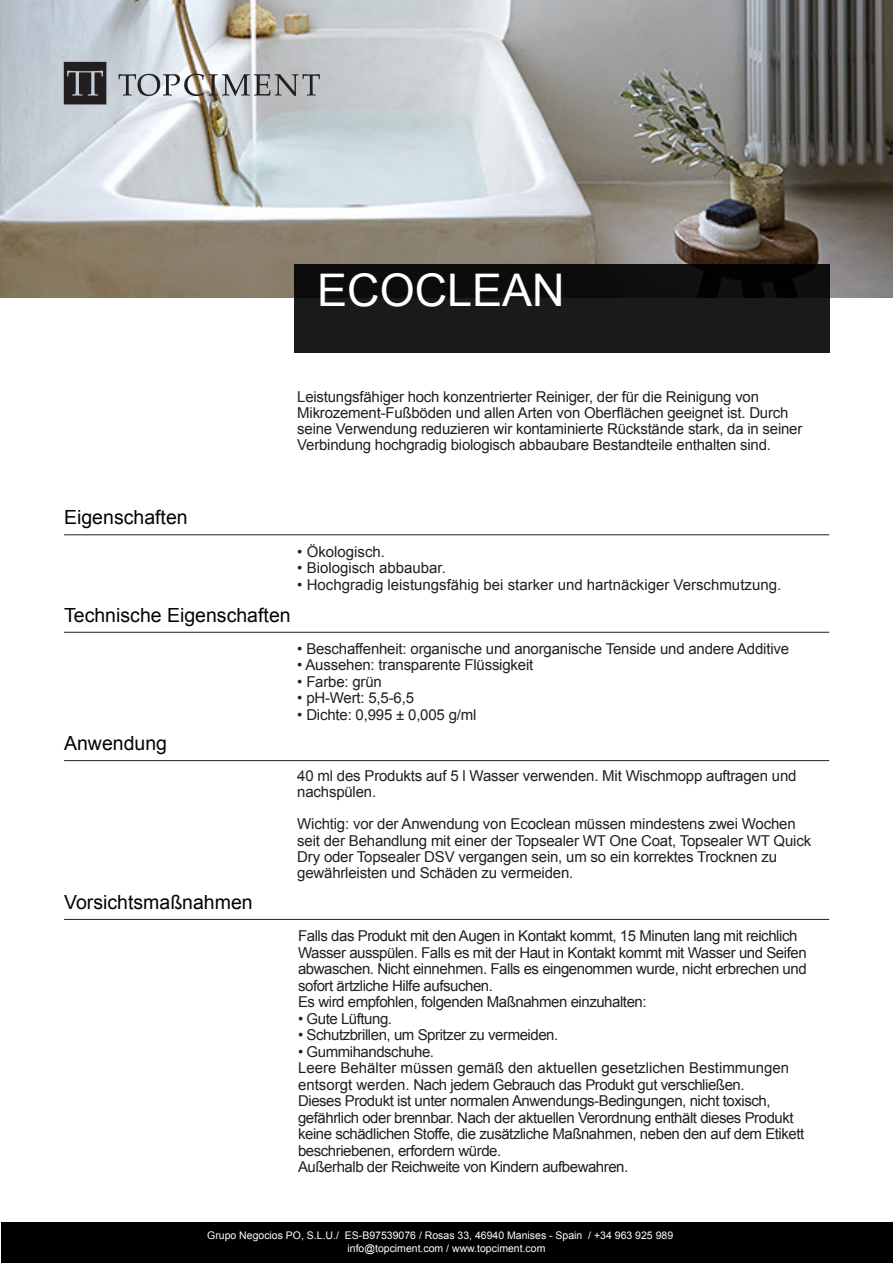
<style>
.page{position:relative;width:893px;height:1263px;background:#fff}
.page>*{position:absolute;margin:0;border:0;box-sizing:border-box;transform-origin:0 0}
.t1{font:45px "Arial";color:#fff}
.t2{font:19.5px "Arial";color:#040503}
.cuerpo_texto{font:15px/16px "Arial";letter-spacing:-.015em;color:#231f20}
.t3{font:10.5px "Arial";color:#fff}
</style>
<div class="page">
<div style="left:1px;top:1222px;width:892px;height:41px;background:#000"></div>
<img style="left:0;top:0;width:893px;height:298px">
<div style="left:294px;top:264px;width:535px;height:88px;background:linear-gradient(to bottom,#0b0a08,#1e1f1f)"></div>
<svg style="left:118px;top:74px;width:202px;height:22px;background:#a3a4a6"></svg>
<svg style="left:64px;top:62px;width:42px;height:42px;background:#373537"></svg>
<hr style="left:64px;top:534px;width:765px;height:1px;background:#231f20">
<hr style="left:64px;top:632px;width:765px;height:1px;background:#231f20">
<hr style="left:64px;top:760px;width:765px;height:1px;background:#231f20">
<hr style="left:64px;top:919px;width:765px;height:1px;background:#231f20">
<p class="t1" style="left:317px;top:261px;width:249px">ECOCLEAN</p>
<p class="cuerpo_texto" style="left:297px;top:388px;width:507px">Leistungsfähiger hoch konzentrierter Reiniger, der für die Reinigung von Mikrozement-Fußböden und allen Arten von Oberflächen geeignet ist. Durch seine Verwendung reduzieren wir kontaminierte Rückstände stark, da in seiner Verbindung hochgradig biologisch abbaubare Bestandteile enthalten sind.</p>
<p class="t2" style="left:64px;top:505px;width:125px">Eigenschaften</p>
<p class="t2" style="left:64px;top:602px;width:228px">Technische Eigenschaften</p>
<p class="t2" style="left:64px;top:731px;width:104px">Anwendung</p>
<p class="t2" style="left:64px;top:889px;width:190px">Vorsichtsmaßnahmen</p>
<p class="cuerpo_texto" style="left:297px;top:543px;width:89px">• Ökologisch.</p>
<p class="cuerpo_texto" style="left:297px;top:560px;width:150px">• Biologisch abbaubar.</p>
<p class="cuerpo_texto" style="left:297px;top:576px;width:485px">• Hochgradig leistungsfähig bei starker und hartnäckiger Verschmutzung.</p>
<p class="cuerpo_texto" style="left:297px;top:641px;width:493px">• Beschaffenheit: organische und anorganische Tenside und andere Additive</p>
<p class="cuerpo_texto" style="left:297px;top:657px;width:238px">• Aussehen: transparente Flüssigkeit</p>
<p class="cuerpo_texto" style="left:297px;top:674px;width:86px">• Farbe: grün</p>
<p class="cuerpo_texto" style="left:297px;top:690px;width:118px">• pH-Wert: 5,5-6,5</p>
<p class="cuerpo_texto" style="left:297px;top:707px;width:181px">• Dichte: 0,995 ± 0,005 g/ml</p>
<p class="cuerpo_texto" style="left:297px;top:768px;width:501px">40 ml des Produkts auf 5 l Wasser verwenden. Mit Wischmopp auftragen und nachspülen.</p>
<p class="cuerpo_texto" style="left:297px;top:816px;width:515px">Wichtig: vor der Anwendung von Ecoclean müssen mindestens zwei Wochen seit der Behandlung mit einer der Topsealer WT One Coat, Topsealer WT Quick Dry oder Topsealer DSV vergangen sein, um so ein korrektes Trocknen zu gewährleisten und Schäden zu vermeiden.</p>
<p class="cuerpo_texto" style="left:298px;top:928px;width:510px;line-height:16.5px">Falls das Produkt mit den Augen in Kontakt kommt, 15 Minuten lang mit reichlich Wasser ausspülen. Falls es mit der Haut in Kontakt kommt mit Wasser und Seifen abwaschen. Nicht einnehmen. Falls es eingenommen wurde, nicht erbrechen und sofort ärtzliche Hilfe aufsuchen.</p>
<p class="cuerpo_texto" style="left:298px;top:994px;width:350px">Es wird empfohlen, folgenden Maßnahmen einzuhalten:</p>
<p class="cuerpo_texto" style="left:298px;top:1010px;width:96px">• Gute Lüftung.</p>
<p class="cuerpo_texto" style="left:298px;top:1027px;width:262px">• Schutzbrillen, um Spritzer zu vermeiden.</p>
<p class="cuerpo_texto" style="left:298px;top:1043px;width:137px">• Gummihandschuhe.</p>
<p class="cuerpo_texto" style="left:298px;top:1060px;width:493px;line-height:16.5px">Leere Behälter müssen gemäß den aktuellen gesetzlichen Bestimmungen entsorgt werden. Nach jedem Gebrauch das Produkt gut verschließen.</p>
<p class="cuerpo_texto" style="left:298px;top:1093px;width:508px;line-height:16.5px">Dieses Produkt ist unter normalen Anwendungs-Bedingungen, nicht toxisch, gefährlich oder brennbar. Nach der aktuellen Verordnung enthält dieses Produkt keine schädlichen Stoffe, die zusätzliche Maßnahmen, neben den auf dem Etikett beschriebenen, erfordern würde.</p>
<p class="cuerpo_texto" style="left:298px;top:1159px;width:332px">Außerhalb der Reichweite von Kindern aufbewahren.</p>
<p class="t3" style="left:207px;top:1228px;width:468px">Grupo Negocios PO, S.L.U./ ES-B97539076 / Rosas 33, 46940 Manises - Spain / +34 963 925 989</p>
<p class="t3" style="left:347px;top:1241px;width:199px">info@topciment.com / www.topciment.com</p>
</div>
